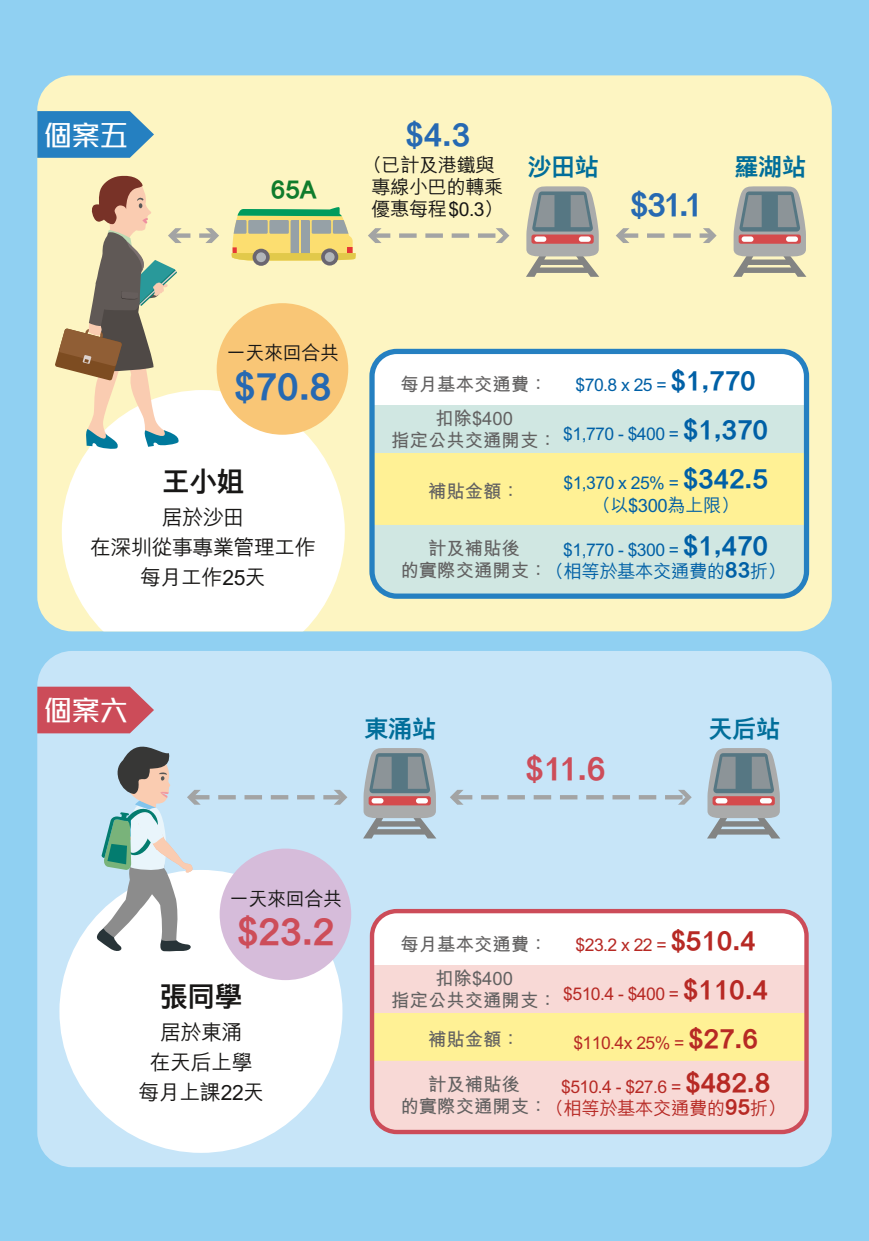
<style>
.page{position:relative;width:869px;height:1241px;background:#fff}
.page>*{position:absolute;margin:0;border:0;box-sizing:border-box;transform-origin:0 0}
.t1{font:800 36.75px "M Hei HK";color:#2669b2}
.t2{font:800 36.75px "M Hei HK";color:#cd4d59}
.t3{font:800 31.5px "M Hei HK";color:#2669b2}
.t4{font:800 31.5px "M Hei HK";color:#cd4d59}
.t5{font:500 28px "M Stiff Hei HK";color:#fff}
.t6{font:800 28px "M Hei HK";letter-spacing:-.025em;color:#181716}
.t7{font:800 24.5px "M Hei HK";letter-spacing:-.03em;color:#016e9a}
.t8{font:800 24.5px "M Hei HK";color:#0f7c2c}
.t9{font:500 21px/29.8px "M Hei HK";letter-spacing:-.025em;color:#181716;text-align:center}
.t10{font:500 19.25px/21.9px "M Hei HK";letter-spacing:-.025em;color:#181716;text-align:center}
.t11{font:700 18.38px/34.1px "M Hei HK";color:#626161;text-align:center}
.t12{font:500 18.38px "M Hei HK";letter-spacing:-.025em;color:#b72924}
.t13{font:500 18.38px "M Hei HK";letter-spacing:-.025em;color:#0060a6}
.t14{font:500 17.5px "M Hei HK";letter-spacing:-.03em;color:#b72924}
.t15{font:500 17.5px "M Hei HK";letter-spacing:-.03em;color:#0060a6}
.s1{font-weight:800;font-size:26.25px}
.s2{font-weight:500;color:#0060a6}
.s3{font-weight:800;font-size:21px;color:#0060a6}
.s4{font-weight:800;font-size:21px}
</style>
<div class="page">
<div style="left:0;top:0;width:868px;height:1240px;background:#90d0f2"></div>
<div style="left:37px;top:75px;width:794px;height:556px;background:#fdf5c2;border-radius:35px"></div>
<div style="left:37px;top:651px;width:794px;height:515px;background:#c7e5f8;border-radius:35px"></div>
<svg style="left:62px;top:391px;width:282px;height:240px;background:#fefdf9"></svg>
<svg style="left:37px;top:111px;width:117px;height:47px;background:#3c8cc1"></svg>
<div style="left:216px;top:303px;width:132px;height:131px;background:#f9c676;border-radius:50%"></div>
<svg style="left:733px;top:186px;width:73px;height:91px"></svg>
<svg style="left:526px;top:186px;width:73px;height:91px"></svg>
<svg style="left:707px;top:748px;width:73px;height:90px"></svg>
<svg style="left:363px;top:748px;width:73px;height:90px"></svg>
<div style="left:59px;top:869px;width:283px;height:283px;background:#fff;border-radius:50%"></div>
<div style="left:219px;top:848px;width:132px;height:131px;background:#d6bcda;border-radius:50%"></div>
<svg style="left:368px;top:228px;width:141px;height:15px"></svg>
<svg style="left:616px;top:228px;width:100px;height:15px"></svg>
<svg style="left:450px;top:789px;width:241px;height:15px"></svg>
<svg style="left:55px;top:175px;width:164px;height:275px"></svg>
<div style="left:372px;top:910px;width:434px;height:221px;background:#fff;border-radius:25px"></div>
<div style="left:372px;top:965px;width:434px;height:48px;background:#f8d9d6"></div>
<div style="left:372px;top:1012px;width:434px;height:48px;background:#fff195"></div>
<div style="left:374px;top:1060px;width:432px;height:71px;background:#f8d9d6"></div>
<div style="left:369px;top:908px;width:439px;height:225px;border:4px solid #cc4c59;border-radius:25px"></div>
<div style="left:372px;top:351px;width:434px;height:245px;background:#fff;border-radius:25px"></div>
<div style="left:372px;top:405px;width:434px;height:48px;background:#d0e7e2"></div>
<div style="left:372px;top:453px;width:434px;height:72px;background:#fff195"></div>
<div style="left:375px;top:525px;width:431px;height:71px;background:#d0e7e2"></div>
<div style="left:369px;top:349px;width:439px;height:249px;border:5px solid #2580c1;border-radius:25px"></div>
<svg style="left:37px;top:686px;width:310px;height:267px"></svg>
<svg style="left:231px;top:207px;width:124px;height:53px;background:#c1c482"></svg>
<div style="left:321px;top:248px;width:17px;height:17px;background:#6a6670;border-radius:50%"></div>
<div style="left:324px;top:252px;width:10px;height:10px;background:#b2b6b9;border-radius:50%"></div>
<svg style="left:252px;top:249px;width:17px;height:17px"></svg>
<div style="left:256px;top:252px;width:10px;height:10px;background:#b2b6b9;border-radius:50%"></div>
<h3 class="t5" style="left:44px;top:121px;width:85px">個案五</h3>
<h3 class="t8" style="left:270px;top:177px;width:48px">65A</h3>
<h2 class="t3" style="left:405px;top:119px;width:67px">$4.3</h2>
<p class="t10" style="left:362px;top:153px;width:142px">（已計及港鐵與專線小巴的轉乘優惠每程$0.3）</p>
<h3 class="t7" style="left:526px;top:155px;width:74px">沙田站</h3>
<h3 class="t7" style="left:733px;top:155px;width:74px">羅湖站</h3>
<h2 class="t3" style="left:629px;top:190px;width:75px">$31.1</h2>
<p class="t10" style="left:226px;top:340px;width:114px">一天來回合共</p>
<h1 class="t1" style="left:234px;top:368px;width:99px">$70.8</h1>
<h3 class="t6" style="left:162px;top:467px;width:84px">王小姐</h3>
<p class="t9" style="left:90px;top:501px;width:227px">居於沙田<br>在深圳從事專業管理工作每月工作25天</p>
<p class="t15" style="left:575px;top:372px;width:182px">$70.8 x 25 = <span class="s1">$1,770</span></p>
<p class="t15" style="left:563px;top:421px;width:207px">$1,770 - $400 = <span class="s1">$1,370</span></p>
<p class="t15" style="left:563px;top:470px;width:206px">$1,370 x 25% = <span class="s1">$342.5</span></p>
<p class="t13" style="left:592px;top:491px;width:148px">（以$300為上限）</p>
<p class="t15" style="left:563px;top:536px;width:207px">$1,770 - $300 = <span class="s1">$1,470</span></p>
<p class="t11" style="left:400px;top:365px;width:148px">每月基本交通費：扣除$400</p>
<p class="t11" style="left:391px;top:421px;width:167px">指定公共交通開支：</p>
<p class="t11" style="left:428px;top:472px;width:93px">補貼金額：</p>
<p class="t11" style="left:400px;top:534px;width:387px;line-height:23.6px;text-align:left;text-indent:28px">計及補貼後<br>的實際交通開支：<span class="s2">（相等於基本交通費的</span><span class="s3">83</span><span class="s2">折）</span></p>
<h3 class="t5" style="left:44px;top:696px;width:85px">個案六</h3>
<h3 class="t7" style="left:364px;top:716px;width:74px">東涌站</h3>
<h3 class="t7" style="left:707px;top:716px;width:74px">天后站</h3>
<h2 class="t4" style="left:525px;top:753px;width:82px">$11.6</h2>
<p class="t10" style="left:229px;top:885px;width:114px">一天來回合共</p>
<h1 class="t2" style="left:237px;top:913px;width:99px">$23.2</h1>
<h3 class="t6" style="left:160px;top:982px;width:84px">張同學</h3>
<p class="t9" style="left:138px;top:1015px;width:127px">居於東涌<br>在天后上學每月上課22天</p>
<p class="t11" style="left:400px;top:925px;width:148px">每月基本交通費：扣除$400</p>
<p class="t11" style="left:391px;top:978px;width:167px;line-height:39.4px">指定公共交通開支：補貼金額：</p>
<p class="t11" style="left:400px;top:1071px;width:148px;line-height:21.9px">計及補貼後<br>的實際交通開支：</p>
<p class="t14" style="left:575px;top:931px;width:182px">$23.2 x 22 = <span class="s1">$510.4</span></p>
<p class="t14" style="left:563px;top:980px;width:207px">$510.4 - $400 = <span class="s1">$110.4</span></p>
<p class="t14" style="left:573px;top:1029px;width:186px">$110.4x 25% = <span class="s1">$27.6</span></p>
<p class="t14" style="left:561px;top:1073px;width:211px">$510.4 - $27.6 = <span class="s1">$482.8</span></p>
<p class="t12" style="left:545px;top:1094px;width:242px">（相等於基本交通費的<span class="s4">95</span>折）</p>
</div>
